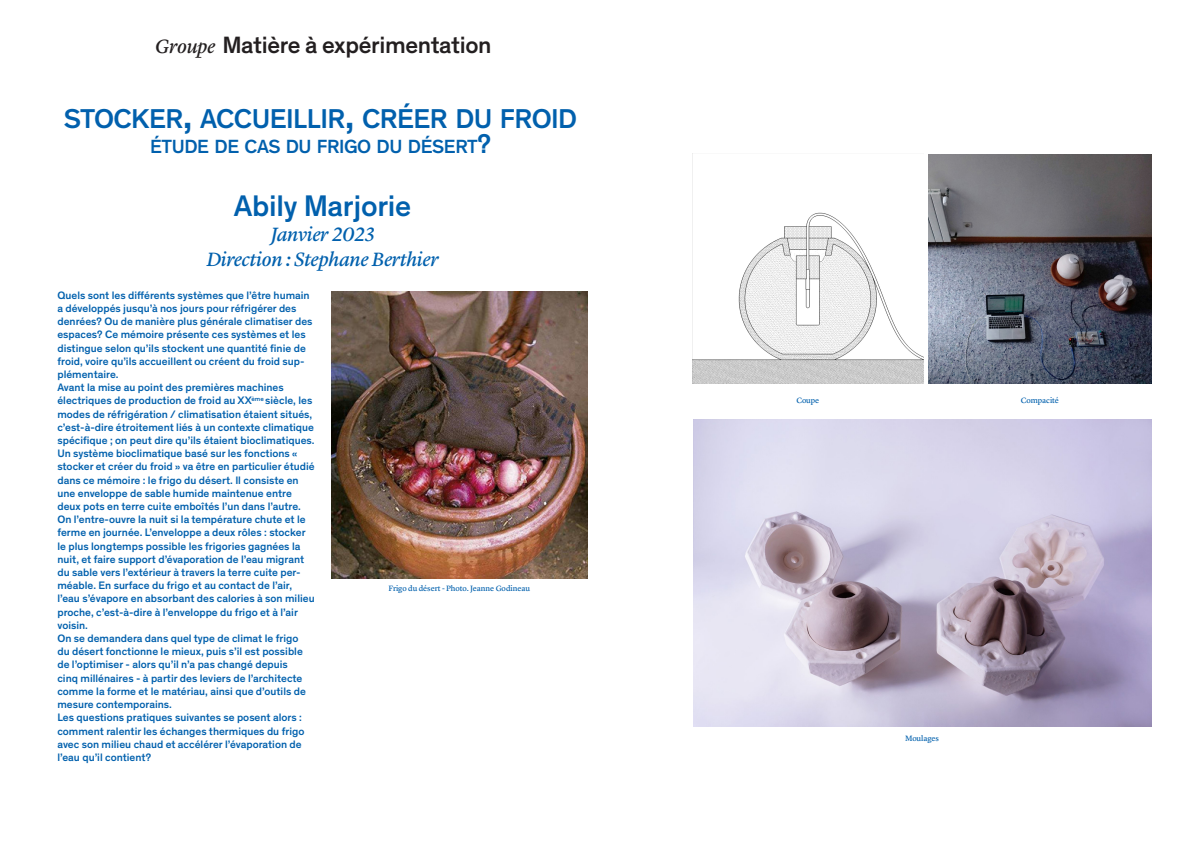
<style>
.page{position:relative;width:1191px;height:842px;background:#fff}
.page>*{position:absolute;margin:0;border:0;box-sizing:border-box;transform-origin:0 0}
.h3_Theinhardt{font:500 30.3px "Theinhardt";letter-spacing:-.01em;color:#0160ad}
.H2_Theinhardt{font:500 27.7px "Theinhardt";letter-spacing:-.02em;color:#0160ad}
.H2_Theinhardt-2{font:500 24px "Theinhardt";letter-spacing:-.015em;color:#231f20}
.h3_Theinhardt-2{font:italic 20px/25px "Lyon Text Regular No.2";letter-spacing:-.02em;color:#0160ad;text-align:center}
.H2_Theinhardt-3{font:500 19.4px "Theinhardt";letter-spacing:-.02em;color:#0160ad}
.t1{font:500 11px/13.2px "Theinhardt";color:#0160ad}
.T_-_Courant_Theinhar{font:8px "Lyon Text Regular No.2";letter-spacing:-.01em;color:#0160ad}
.s1{font-family:"Lyon Text Regular No.2";font-weight:400;font-style:italic;font-size:20px}
.s2{font-size:39.6px}
.s3{font-size:27.7px}
</style>
<div class="page">
<img style="left:331px;top:292px;width:256px;height:286px">
<img style="left:692px;top:153px;width:231px;height:231px">
<img style="left:928px;top:154px;width:223px;height:230px">
<img style="left:693px;top:419px;width:458px;height:307px">
<p class="H2_Theinhardt-2" style="left:155px;top:27px;width:338px"><span class="s1">Groupe</span> Matière à expérimentation</p>
<p class="H2_Theinhardt" style="left:64px;top:99px;width:515px">STOCKER<span class="s2">,</span> ACCUEILLIR<span class="s2">,</span> CRÉER DU FROID</p>
<p class="H2_Theinhardt-3" style="left:150px;top:132px;width:342px">ÉTUDE DE CAS DU FRIGO DU DÉSERT<span class="s3">?</span></p>
<p class="h3_Theinhardt" style="left:234px;top:183px;width:179px">Abily Marjorie</p>
<p class="h3_Theinhardt-2" style="left:206px;top:220px;width:234px">Janvier 2023<br>Direction : Stephane Berthier</p>
<p class="t1" style="left:57px;top:288px;width:256px">Quels sont les différents systèmes que l’être humain a développés jusqu’à nos jours pour réfrigérer des denrées? Ou de manière plus générale climatiser des espaces? Ce mémoire présente ces systèmes et les distingue selon qu’ils stockent une quantité finie de froid, voire qu’ils accueillent ou créent du froid sup&shy;plémentaire.</p>
<p class="t1" style="left:57px;top:380px;width:259px">Avant la mise au point des premières machines électriques de production de froid au XX<sup>ème</sup> siècle, les modes de réfrigération / climatisation étaient situés, c’est-à-dire étroitement liés à un contexte climatique spécifique ; on peut dire qu’ils étaient bioclimatiques.</p>
<p class="t1" style="left:57px;top:446px;width:259px">Un système bioclimatique basé sur les fonctions « stocker et créer du froid » va être en particulier étudié dans ce mémoire : le frigo du désert. Il consiste en une enveloppe de sable humide maintenue entre deux pots en terre cuite emboîtés l’un dans l’autre.<br>On l’entre-ouvre la nuit si la température chute et le ferme en journée. L’enveloppe a deux rôles : stocker le plus longtemps possible les frigories gagnées la nuit, et faire support d’évaporation de l’eau migrant du sable vers l’extérieur à travers la terre cuite per&shy;méable. En surface du frigo et au contact de l’air, l’eau s’évapore en absorbant des calories à son milieu proche, c’est-à-dire à l’enveloppe du frigo et à l’air voisin.</p>
<p class="t1" style="left:57px;top:631px;width:250px">On se demandera dans quel type de climat le frigo du désert fonctionne le mieux, puis s’il est possible de l’optimiser - alors qu’il n’a pas changé depuis cinq millénaires - à partir des leviers de l’architecte comme la forme et le matériau, ainsi que d’outils de mesure contemporains.</p>
<p class="t1" style="left:57px;top:710px;width:249px">Les questions pratiques suivantes se posent alors : comment ralentir les échanges thermiques du frigo avec son milieu chaud et accélérer l’évaporation de l’eau qu’il contient?</p>
<p class="T_-_Courant_Theinhar" style="left:388px;top:582px;width:143px">Frigo du désert - Photo. Jeanne Godineau</p>
<p class="T_-_Courant_Theinhar" style="left:796px;top:395px;width:24px">Coupe</p>
<p class="T_-_Courant_Theinhar" style="left:1020px;top:395px;width:40px">Compacité</p>
<p class="T_-_Courant_Theinhar" style="left:905px;top:732px;width:35px">Moulages</p>
</div>
